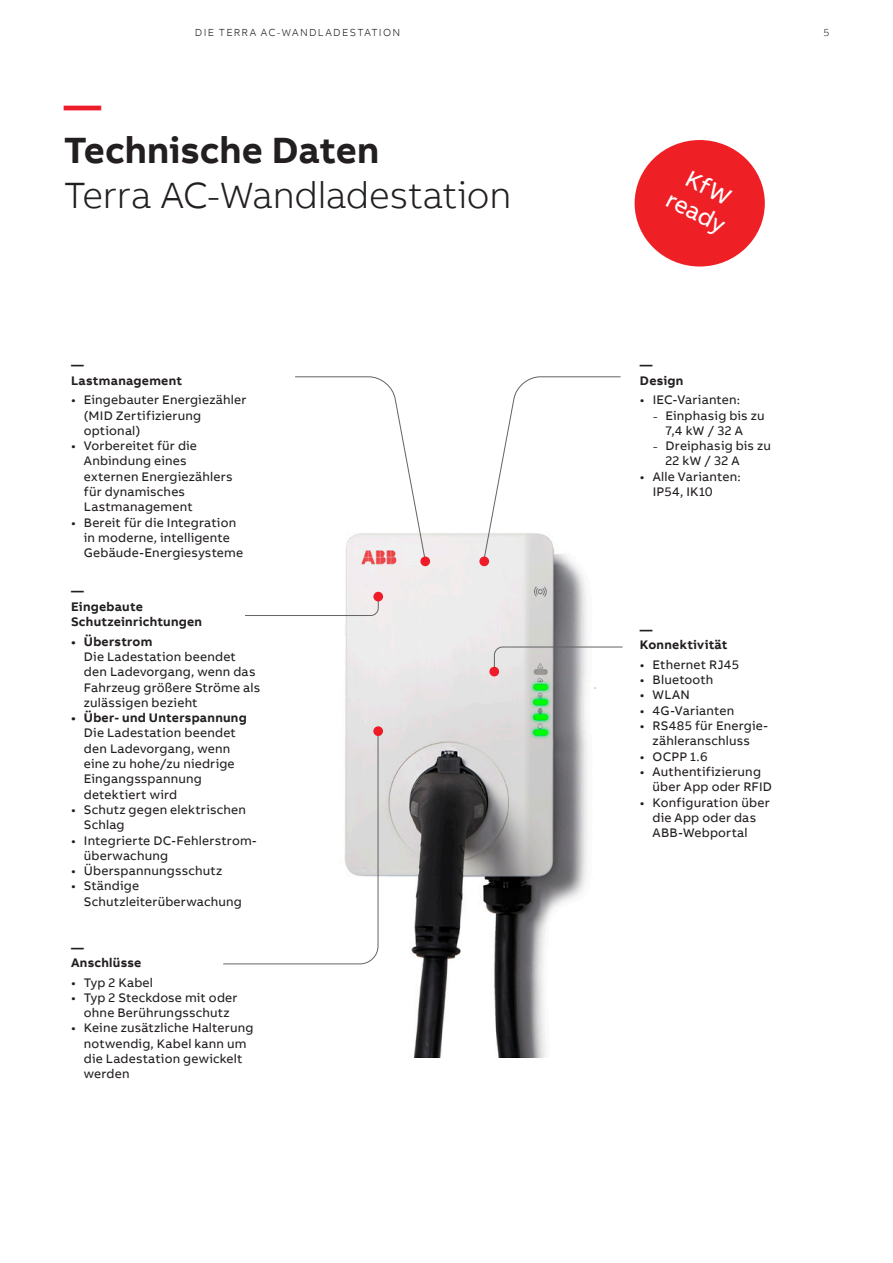
<style>
.page{position:relative;width:893px;height:1263px;background:#fff}
.page>*{position:absolute;margin:0;border:0;box-sizing:border-box;transform-origin:0 0}
.Headline_L_25pt_30pt{font:300 37.5px/45px "AB Bvoice";letter-spacing:-.01em;color:#231f20}
.Headline_L_25pt_30pt-2{font:700 37.5px "AB Bvoice";color:#ee1c28}
.Copytext_8_5pt_12pt{font:24px "AB Bvoice";color:#fff}
.t1{font:12.75px/15.3px "AB Bvoice";letter-spacing:.015em;color:#231f20}
.Header_-_10pt{font:700 12.75px/15.3px "AB Bvoice";letter-spacing:.02em;color:#231f20}
.Header_Information_7{font:300 10.5px "AB Bvoice";letter-spacing:.12em;color:#231f20}
.s1{font-weight:700}
</style>
<div class="page">
<img style="left:345px;top:533px;width:243px;height:524px">
<svg style="left:295px;top:376px;width:131px;height:186px"></svg>
<div style="left:420px;top:556px;width:10px;height:10px;background:#ee1c28;border-radius:50%"></div>
<svg style="left:223px;top:733px;width:156px;height:232px"></svg>
<div style="left:373px;top:726px;width:10px;height:10px;background:#ee1c28;border-radius:50%"></div>
<svg style="left:493px;top:646px;width:130px;height:43px"></svg>
<div style="left:489px;top:667px;width:10px;height:9px;background:#ee1c28;border-radius:50%"></div>
<svg style="left:245px;top:596px;width:134px;height:20px"></svg>
<div style="left:373px;top:592px;width:10px;height:9px;background:#ee1c28;border-radius:50%"></div>
<svg style="left:483px;top:376px;width:138px;height:186px"></svg>
<div style="left:479px;top:556px;width:10px;height:10px;background:#ee1c28;border-radius:50%"></div>
<div style="left:635px;top:140px;width:130px;height:126px;background:#ee2026;border-radius:50%"></div>
<p class="Header_Information_7" style="left:195px;top:26px;width:207px">DIE TERRA AC-WANDLADESTATION</p>
<p class="Header_Information_7" style="left:823px;top:26px;width:7px">5</p>
<p class="Headline_L_25pt_30pt-2" style="left:64px;top:81px;width:39px">—</p>
<p class="Headline_L_25pt_30pt" style="left:64px;top:128px;width:449px"><span class="s1">Technische Daten<br></span>Terra AC-Wandladestation</p>
<p class="Header_-_10pt" style="left:71px;top:357px;width:14px">—</p>
<p class="Header_-_10pt" style="left:71px;top:373px;width:112px">Lastmanagement</p>
<p class="t1" style="left:84px;top:392px;width:164px;text-indent:-13px">• Eingebauter Energiezähler (MID Zertifizierung optional)</p>
<p class="t1" style="left:84px;top:438px;width:150px;text-indent:-13px">• Vorbereitet für die<br>Anbindung eines externen Energiezählers für dynamisches<br>Lastmanagement</p>
<p class="t1" style="left:84px;top:515px;width:161px;text-indent:-13px">• Bereit für die Integration in moderne, intelligente<br>Gebäude-Energiesysteme</p>
<p class="Header_-_10pt" style="left:71px;top:583px;width:14px">—</p>
<p class="Header_-_10pt" style="left:71px;top:599px;width:133px">Eingebaute<br>Schutzeinrichtungen</p>
<p class="t1" style="left:84px;top:634px;width:178px;text-indent:-13px"><span class="s1">• Überstrom<br></span>Die Ladestation beendet den Ladevorgang, wenn das<br>Fahrzeug größere Ströme als zulässigen bezieht</p>
<p class="t1" style="left:84px;top:710px;width:164px;text-indent:-13px"><span class="s1">• Über- und Unterspannung<br></span>Die Ladestation beendet den Ladevorgang, wenn eine zu hohe/zu niedrige<br>Eingangsspannung detektiert wird</p>
<p class="t1" style="left:84px;top:802px;width:164px;text-indent:-13px">• Schutz gegen elektrischen<br>Schlag</p>
<p class="t1" style="left:84px;top:833px;width:174px;text-indent:-13px">• Integrierte DC-Fehlerstrom&shy;überwachung</p>
<p class="t1" style="left:71px;top:863px;width:153px">• Überspannungsschutz</p>
<p class="t1" style="left:84px;top:878px;width:160px;text-indent:-13px">• Ständige<br>Schutzleiterüberwachung</p>
<p class="Header_-_10pt" style="left:71px;top:940px;width:14px">—</p>
<p class="Header_-_10pt" style="left:71px;top:955px;width:72px">Anschlüsse</p>
<p class="t1" style="left:71px;top:975px;width:83px">• Typ 2 Kabel</p>
<p class="t1" style="left:71px;top:990px;width:168px;text-align:center">• Typ 2 Steckdose mit oder ohne Berührungsschutz</p>
<p class="t1" style="left:84px;top:1020px;width:171px;text-indent:-13px">• Keine zusätzliche Halterung notwendig, Kabel kann um die Ladestation gewickelt werden</p>
<p class="Copytext_8_5pt_12pt" style="left:675px;top:185px;width:64px;rotate:27deg">ready</p>
<p class="Header_-_10pt" style="left:640px;top:357px;width:14px">—</p>
<p class="Header_-_10pt" style="left:640px;top:373px;width:45px">Design</p>
<p class="t1" style="left:640px;top:392px;width:102px">• IEC-Varianten:</p>
<p class="t1" style="left:665px;top:408px;width:101px;text-indent:-13px">s Einphasig bis zu<br>7,4 kW / 32 A</p>
<p class="t1" style="left:665px;top:438px;width:107px;text-indent:-13px">s Dreiphasig bis zu<br>22 kW / 32 A</p>
<p class="t1" style="left:653px;top:469px;width:89px;text-indent:-13px">• Alle Varianten:<br>IP54, IK10</p>
<p class="Header_-_10pt" style="left:640px;top:622px;width:14px">—</p>
<p class="Header_-_10pt" style="left:640px;top:637px;width:89px">Konnektivität</p>
<p class="t1" style="left:640px;top:657px;width:101px">• Ethernet RJ45</p>
<p class="t1" style="left:640px;top:672px;width:75px">• Bluetooth</p>
<p class="t1" style="left:640px;top:687px;width:52px">• WLAN</p>
<p class="t1" style="left:640px;top:703px;width:96px">• 4G-Varianten</p>
<p class="t1" style="left:640px;top:718px;width:129px;text-align:center">• RS485 für Energie&shy;zähleranschluss</p>
<p class="t1" style="left:640px;top:749px;width:69px">• OCPP 1.6</p>
<p class="t1" style="left:653px;top:764px;width:121px;text-indent:-13px">• Authentifizierung über App oder RFID</p>
<p class="t1" style="left:653px;top:795px;width:119px;text-indent:-13px">• Konfiguration über die App oder das<br>ABB-Webportal</p>
</div>
